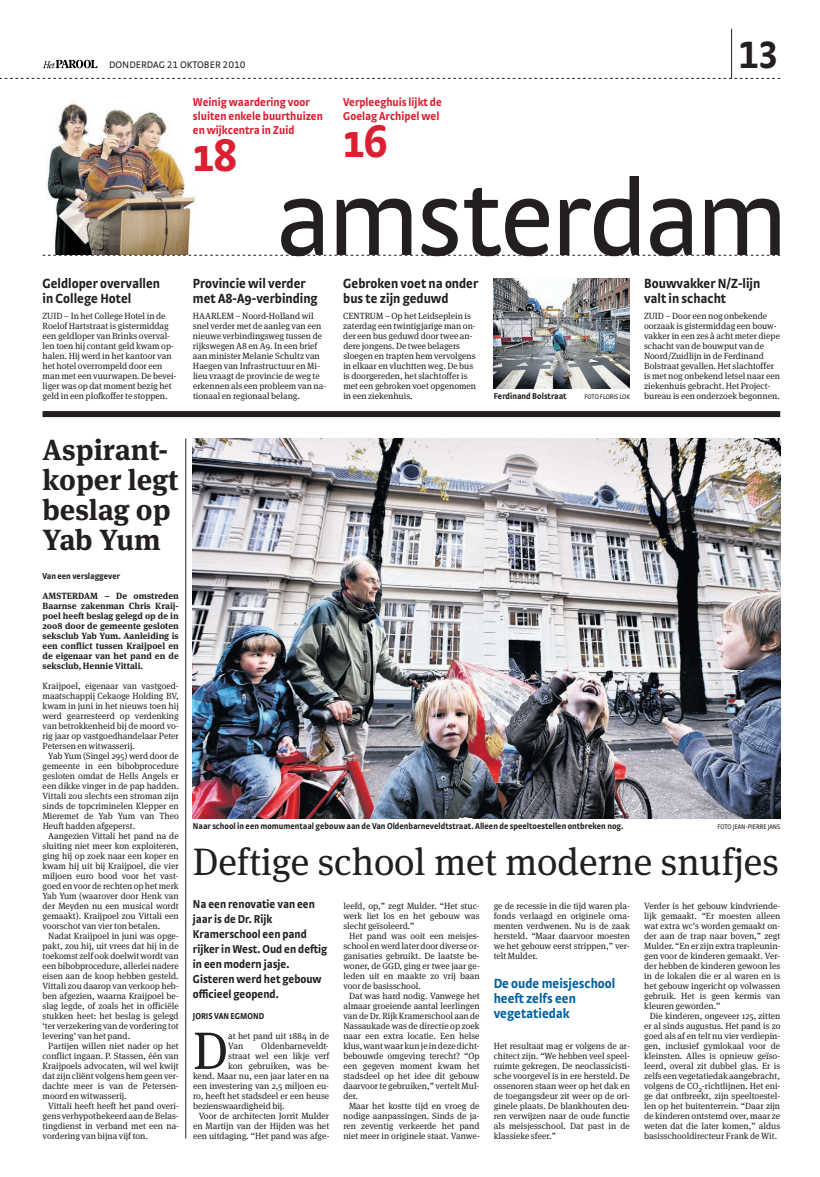
<style>
.page{position:relative;width:820px;height:1177px;background:#fff}
.page>*{position:absolute;margin:0;border:0;box-sizing:border-box;transform-origin:0 0}
.t1{font:110px "Strada";letter-spacing:-.04em;color:#231f20}
.t2{font:52.5px "Meta Serif";color:#231f20}
.t3{font:700 48px "Strada Cond";color:#da2031}
.t4{font:700 40px "Strada Cond TF";color:#231f20}
.t5{font:38.2px "Meta Serif";color:#231f20}
.t6{font:700 29.1px/30px "Meta Serif";color:#231f20}
.t7{font:700 14px/15px "Strada Cond";color:#231f20}
.t8{font:700 14px/15px "Strada Cond";color:#0062a3}
.t9{font:700 12px/15px "Strada Cond";color:#231f20}
.t10{font:700 12px/14px "Strada Cond";color:#da2031}
.t11{font:10px "Strada TF";color:#231f20}
.t12{font:9px/10px "Meta Serif";color:#231f20;text-align:justify}
.t13{font:700 9px/10px "Meta Serif";color:#231f20;text-align:justify}
.t14{font:700 9px "Strada Cond";color:#231f20}
.t15{font:7px "Strada Cond";color:#231f20}
</style>
<div class="page">
<svg style="left:0;top:78px;width:780px;height:1px"></svg>
<img style="left:493px;top:278px;width:136px;height:111px">
<div style="left:43px;top:411px;width:737px;height:6px;background:#231f20"></div>
<img style="left:47px;top:102px;width:148px;height:153px">
<svg style="left:43px;top:255px;width:737px;height:1px"></svg>
<hr style="left:731px;top:29px;width:1px;height:50px;background:#231f20">
<svg style="left:43px;top:59px;width:55px;height:10px"></svg>
<svg style="left:43px;top:60px;width:54px;height:8px"></svg>
<img style="left:193px;top:438px;width:587px;height:380px">
<hr style="left:185px;top:438px;width:1px;height:700px;background:#231f20">
<p class="t11" style="left:109px;top:59px;width:138px">DONDERDAG 21 OKTOBER 2010</p>
<h3 class="t4" style="left:738px;top:31px;width:41px">13</h3>
<h3 class="t7" style="left:43px;top:275px;width:119px">Geldloper overvallen in College Hotel</h3>
<p class="t12" style="left:43px;top:309px;width:135px;text-align:left">ZUID – In het College Hotel in de<br>Roelof Hartstraat is gistermiddag een geldloper van Brinks overval&shy;len toen hij contant geld kwam op&shy;halen. Hij werd in het kantoor van het hotel overrompeld door een man met een vuurwapen. De bevei&shy;liger was op dat moment bezig het geld in een plofkoffer te stoppen.</p>
<h3 class="t10" style="left:193px;top:95px;width:131px">Weinig waardering voor sluiten enkele buurthuizen en wijkcentra in Zuid</h3>
<h3 class="t3" style="left:193px;top:127px;width:46px">18</h3>
<h3 class="t10" style="left:343px;top:95px;width:100px">Verpleeghuis lijkt de<br>Goelag Archipel wel</h3>
<h3 class="t3" style="left:343px;top:113px;width:46px">16</h3>
<h1 class="t1" style="left:275px;top:155px;width:515px">amsterdam</h1>
<h3 class="t7" style="left:193px;top:275px;width:126px">Provincie wil verder met A8-A9-verbinding</h3>
<p class="t12" style="left:193px;top:309px;width:135px;text-align:left">HAARLEM – Noord-Holland wil snel verder met de aanleg van een nieuwe verbindingsweg tussen de rijkswegen A8 en A9. In een brief aan minister Melanie Schultz van<br>Haegen van Infrastructuur en Mi&shy;lieu vraagt de provincie de weg te erkennen als een probleem van na&shy;tionaal en regionaal belang.</p>
<h3 class="t7" style="left:343px;top:275px;width:136px">Gebroken voet na onder bus te zijn geduwd</h3>
<p class="t12" style="left:343px;top:309px;width:134px;text-align:left">CENTRUM – Op het Leidseplein is zaterdag een twintigjarige man on&shy;der een bus geduwd door twee an&shy;dere jongens. De twee belagers sloegen en trapten hem vervolgens in elkaar en vluchtten weg. De bus is doorgereden, het slachtoffer is met een gebroken voet opgenomen in een ziekenhuis.</p>
<h3 class="t7" style="left:643px;top:275px;width:118px">Bouwvakker N/Z-lijn valt in schacht</h3>
<p class="t12" style="left:643px;top:309px;width:137px;text-align:left">ZUID – Door een nog onbekende oorzaak is gistermiddag een bouw&shy;vakker in een zes à acht meter diepe schacht van de bouwput van de Noord/Zuidlijn in de Ferdinand Bolstraat gevallen. Het slachtoffer is met nog onbekend letsel naar een ziekenhuis gebracht. Het Project-</p>
<p class="t14" style="left:493px;top:390px;width:74px">Ferdinand Bolstraat</p>
<p class="t15" style="left:584px;top:392px;width:47px">FOTO FLORIS LOK</p>
<p class="t12" style="left:644px;top:389px;width:137px">bureau is een onderzoek begonnen.</p>
<h3 class="t6" style="left:43px;top:432px;width:137px">Aspirant&shy;koper legt beslag op<br>Yab Yum</h3>
<p class="t14" style="left:43px;top:570px;width:79px">Van een verslaggever</p>
<p class="t13" style="left:43px;top:589px;width:138px">AMSTERDAM – De omstreden Baarnse zakenman Chris Kraij&shy;poel heeft beslag gelegd op de in 2008 door de gemeente gesloten seksclub Yab Yum. Aanleiding is een conflict tussen Kraijpoel en de eigenaar van het pand en de seksclub, Hennie Vittali.</p>
<p class="t12" style="left:43px;top:679px;width:138px">Kraijpoel, eigenaar van vastgoed&shy;maatschappij Cekaoge Holding BV, kwam in juni in het nieuws toen hij werd gearresteerd op verdenking van betrokkenheid bij de moord vo&shy;rig jaar op vastgoedhandelaar Peter Petersen en witwasserij.</p>
<p class="t12" style="left:43px;top:749px;width:138px;text-indent:6px">Yab Yum (Singel 295) werd door de gemeente in een bibobprocedure gesloten omdat de Hells Angels er een dikke vinger in de pap hadden.<br>Vittali zou slechts een stroman zijn sinds de topcriminelen Klepper en Mieremet de Yab Yum van Theo Heuft hadden afgeperst.</p>
<p class="t12" style="left:42px;top:829px;width:138px;text-indent:6px">Aangezien Vittali het pand na de sluiting niet meer kon exploiteren, ging hij op zoek naar een koper en kwam hij uit bij Kraijpoel, die vier miljoen euro bood voor het vast&shy;goed en voor de rechtenophet merk Yab Yum (waarover door Henk van der Meyden nu een musical wordt gemaakt). Kraijpoel zou Vittali een voorschot van vier ton betalen.</p>
<p class="t12" style="left:42px;top:929px;width:138px;text-indent:6px">Nadat Kraijpoel in juni was opge&shy;pakt, zou hij, uit vrees dat hij in de toekomst zelf ookdoelwitwordt van een bibobprocedure,allerlei nadere eisen aan de koop hebben gesteld.<br>Vittali zou daarop van verkoop heb&shy;ben afgezien, waarna Kraijpoel be&shy;slag legde, of zoals het in officiële stukken heet: het beslag is gelegd ‘ter verzekeringvan de vordering tot levering’ van het pand.</p>
<p class="t12" style="left:43px;top:1039px;width:138px;text-indent:6px">Partijen willen niet nader op het conflict ingaan. P. Stassen, één van Kraijpoels advocaten, wil wel kwijt dat zijncliënt volgenshem geenver&shy;dachte meer is van de Petersen&shy;moord en witwasserij.</p>
<p class="t12" style="left:43px;top:1099px;width:138px;text-indent:6px">Vittali heeft heeft het pand overi&shy;gens verhypothekeerdaandeBelas&shy;tingdienst in verband met een na&shy;vordering van bijna vijf ton.</p>
<p class="t14" style="left:193px;top:820px;width:431px">Naar school in een momumentaal gebouw aan de Van Oldenbarneveldtstraat. Alleen de speeltoestellen ontbreken nog.</p>
<p class="t15" style="left:717px;top:822px;width:64px">FOTO JEAN-PIERRE JANS</p>
<h3 class="t5" style="left:193px;top:829px;width:587px">Deftige school met moderne snufjes</h3>
<h3 class="t9" style="left:193px;top:895px;width:136px">Na een renovatie van een jaar is de Dr. Rijk<br>Kramerschool een pand rijker in West. Oud en deftig in een modern jasje.<br>Gisteren werd het gebouw officieel geopend.</h3>
<p class="t14" style="left:193px;top:1010px;width:73px">JORIS VAN EGMOND</p>
<h2 class="t2" style="left:193px;top:1006px;width:37px">D</h2>
<p class="t12" style="left:228px;top:1029px;width:102px">at het pand uit 1884 in de<br>Van</p>
<p class="t12" style="left:261px;top:1039px;width:69px">Oldenbarneveldt-</p>
<p class="t12" style="left:228px;top:1049px;width:102px">straat wel een likje verf</p>
<p class="t12" style="left:228px;top:1059px;width:103px">kon gebruiken, was be-</p>
<p class="t12" style="left:193px;top:1069px;width:138px">kend. Maar nu, een jaar later en na</p>
<p class="t12" style="left:193px;top:1079px;width:137px">een investering van 2,5 miljoen eu-</p>
<p class="t12" style="left:193px;top:1089px;width:138px">ro, heeft het stadsdeel er een heuse</p>
<p class="t12" style="left:193px;top:1099px;width:93px">bezienswaardigheid bij.</p>
<p class="t12" style="left:199px;top:1109px;width:132px">Voor de architecten Jorrit Mulder</p>
<p class="t12" style="left:193px;top:1119px;width:138px">en Martijn van der Hijden was het</p>
<p class="t12" style="left:193px;top:1129px;width:138px">een uitdaging. “Het pand was afge-</p>
<p class="t12" style="left:343px;top:899px;width:138px">leefd, op,” zegt Mulder. “Het stuc&shy;werk liet los en het gebouw was slecht geïsoleerd.”</p>
<p class="t12" style="left:343px;top:929px;width:138px;text-indent:6px">Het pand was ooit een meisjes&shy;school enwerd later doordiverse or&shy;ganisaties gebruikt. De laatste be&shy;woner, de GGD, ging er twee jaar ge&shy;leden uit en maakte zo vrij baan voor de basisschool.</p>
<p class="t12" style="left:343px;top:989px;width:138px;text-indent:6px">Dat was hard nodig. Vanwege het almaar groeiende aantal leerlingen vandeDr.RijkKramerschool aande Nassaukade was de directie op zoek naar een extra locatie. Een helse klus,wantwaar kunjeindezedicht&shy;bebouwde omgeving terecht? “Op een gegeven moment kwam het stadsdeel op het idee dit gebouw daarvoor te gebruiken,” vertelt Mul&shy;der.</p>
<p class="t12" style="left:343px;top:1099px;width:138px;text-align:center">Maar het kostte tijd en vroeg de nodige aanpassingen. Sinds de ja&shy;ren zeventig verkeerde het pand niet meer in originele staat. Vanwe-</p>
<p class="t12" style="left:493px;top:899px;width:138px">ge de recessie in die tijd waren pla&shy;fonds verlaagd en originele orna&shy;menten verdwenen. Nu is de zaak hersteld. “Maar daarvoor moesten we het gebouw eerst strippen,” ver&shy;telt Mulder.</p>
<h3 class="t8" style="left:493px;top:975px;width:123px">De oude meisjeschool heeft zelfs een vegetatiedak</h3>
<p class="t12" style="left:493px;top:1039px;width:138px">Het resultaat mag er volgens de ar&shy;chitect zijn. “We hebben veel speel&shy;ruimte gekregen. De neoclassicisti&shy;sche voorgevel is in ere hersteld. De ossenoren staan weer op het dak en de toegangsdeur zit weer op de ori&shy;ginele plaats. De blankhouten deu&shy;ren verwijzen naar de oude functie als meisjesschool. Dat past in de klassieke sfeer.”</p>
<p class="t12" style="left:644px;top:899px;width:138px">Verder is het gebouw kindvriende&shy;lijk gemaakt. “Er moesten alleen wat extra wc’s worden gemaakt on&shy;der aan de trap naar boven,” zegt Mulder. “Ener zijnextratrapleunin&shy;gen voor de kinderen gemaakt. Ver&shy;der hebben de kinderen gewoon les in de lokalen die er al waren en is het gebouw ingericht op volwassen gebruik. Het is geen kermis van kleuren geworden.”</p>
<p class="t12" style="left:643px;top:1009px;width:138px;text-indent:6px">Die kinderen, ongeveer 125, zitten er al sinds augustus. Het pand is zo goed als af en telt nu vier verdiepin&shy;gen, inclusief gymlokaal voor de kleinsten. Alles is opnieuw geïso&shy;leerd, overal zit dubbel glas. Er is zelfs een vegetatiedak aangebracht, volgens de CO<sub>2</sub>-richtlijnen. Het eni&shy;ge dat ontbreekt, zijn speeltoestel&shy;len op het buitenterrein. “Daar zijn de kinderen ontstemd over, maar ze weten dat die later komen,” aldus basisschooldirecteur Frank de Wit.</p>
</div>
